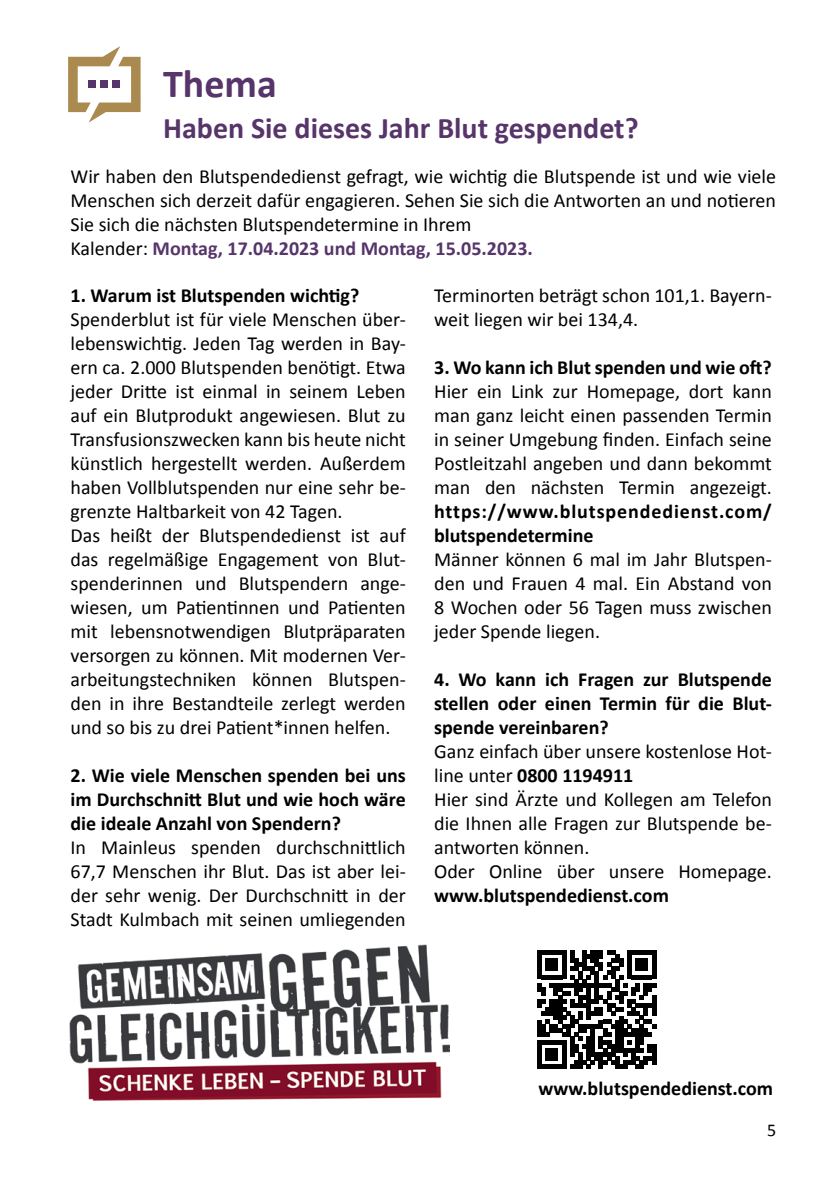
<style>
.page{position:relative;width:840px;height:1191px;background:#fff}
.page>*{position:absolute;margin:0;border:0;box-sizing:border-box;transform-origin:0 0}
.t1{font:700 40px "Calibri";color:#57356b}
.t2{font:700 30px "Calibri";color:#57356b}
.t3{font:20px/24px "Calibri";color:#000}
.t4{font:700 20px/24px "Calibri";color:#000;text-align:justify}
.t5{font:700 20px/24px "Calibri";letter-spacing:.04em;color:#000}
.t6{font:18px "Calibri";color:#000}
.s1{font-weight:700;color:#57356b}
.s2{font-weight:700}
</style>
<div class="page">
<svg style="left:68px;top:46px;width:72px;height:76px"></svg>
<div style="left:88px;top:80px;width:8px;height:7px;background:#57356b"></div>
<div style="left:100px;top:80px;width:8px;height:7px;background:#57356b"></div>
<div style="left:112px;top:80px;width:7px;height:7px;background:#57356b"></div>
<img style="left:70px;top:944px;width:379px;height:156px">
<svg style="left:537px;top:950px;width:118px;height:119px"></svg>
<hr style="left:651px;top:1044px;width:4px;height:20px;background:#000">
<h1 class="t1" style="left:163px;top:56px;width:115px">Thema</h1>
<h2 class="t2" style="left:163px;top:107px;width:476px">Haben Sie dieses Jahr Blut gespendet?</h2>
<p class="t3" style="left:70px;top:164px;width:706px">Wir haben den Blutspendedienst gefragt, wie wichtig die Blutspende ist und wie viele Menschen sich derzeit dafür engagieren. Sehen Sie sich die Antworten an und notieren Sie sich die nächsten Blutspendetermine in Ihrem<br>Kalender: <span class="s1">Montag, 17.04.2023 und Montag, 15.05.2023.</span></p>
<p class="t4" style="left:70px;top:283px;width:290px">1. Warum ist Blutspenden wichtig?</p>
<p class="t3" style="left:70px;top:307px;width:336px">Spenderblut ist für viele Menschen über&shy;lebenswichtig. Jeden Tag werden in Bay&shy;ern ca. 2.000 Blutspenden benötigt. Etwa jeder Dritte ist einmal in seinem Leben auf ein Blutprodukt angewiesen. Blut zu Transfusionszwecken kann bis heute nicht künstlich hergestellt werden. Außerdem haben Vollblutspenden nur eine sehr be&shy;grenzte Haltbarkeit von 42 Tagen.<br>Das heißt der Blutspendedienst ist auf das regelmäßige Engagement von Blut&shy;spenderinnen und Blutspendern ange&shy;wiesen, um Patientinnen und Patienten mit lebensnotwendigen Blutpräparaten versorgen zu können. Mit modernen Ver&shy;arbeitungstechniken können Blutspen&shy;den in ihre Bestandteile zerlegt werden und so bis zu drei Patient*innen helfen.</p>
<p class="t4" style="left:70px;top:763px;width:336px">2. Wie viele Menschen spenden bei uns im Durchschnitt Blut und wie hoch wäre die ideale Anzahl von Spendern?</p>
<p class="t3" style="left:70px;top:835px;width:336px;text-align:justify">In Mainleus spenden durchschnittlich 67,7 Menschen ihr Blut. Das ist aber lei&shy;der sehr wenig. Der Durchschnitt in der Stadt Kulmbach mit seinen umliegenden</p>
<p class="t3" style="left:434px;top:283px;width:339px">Terminorten beträgt schon 101,1. Bayern&shy;weit liegen wir bei 134,4.</p>
<p class="t4" style="left:434px;top:355px;width:339px">3. Wo kann ich Blut spenden und wie oft?</p>
<p class="t3" style="left:434px;top:379px;width:339px;text-align:justify">Hier ein Link zur Homepage, dort kann man ganz leicht einen passenden Termin in seiner Umgebung finden. Einfach seine Postleitzahl angeben und dann bekommt man den nächsten Termin angezeigt.</p>
<p class="t5" style="left:434px;top:499px;width:339px">https://www.blutspendedienst.com/ blutspendetermine</p>
<p class="t3" style="left:434px;top:547px;width:339px;text-align:justify">Männer können 6 mal im Jahr Blutspen&shy;den und Frauen 4 mal. Ein Abstand von 8 Wochen oder 56 Tagen muss zwischen jeder Spende liegen.</p>
<p class="t4" style="left:434px;top:667px;width:339px">4. Wo kann ich Fragen zur Blutspende stellen oder einen Termin für die Blut&shy;spende vereinbaren?</p>
<p class="t3" style="left:434px;top:739px;width:339px">Ganz einfach über unsere kostenlose Hot&shy;line unter <span class="s2">0800 1194911<br></span>Hier sind Ärzte und Kollegen am Telefon die Ihnen alle Fragen zur Blutspende be&shy;antworten können.<br>Oder Online über unsere Homepage.</p>
<p class="t4" style="left:434px;top:883px;width:236px">www.blutspendedienst.com</p>
<p class="t4" style="left:538px;top:1075px;width:236px">www.blutspendedienst.com</p>
<p class="t6" style="left:766px;top:1118px;width:11px">5</p>
</div>
